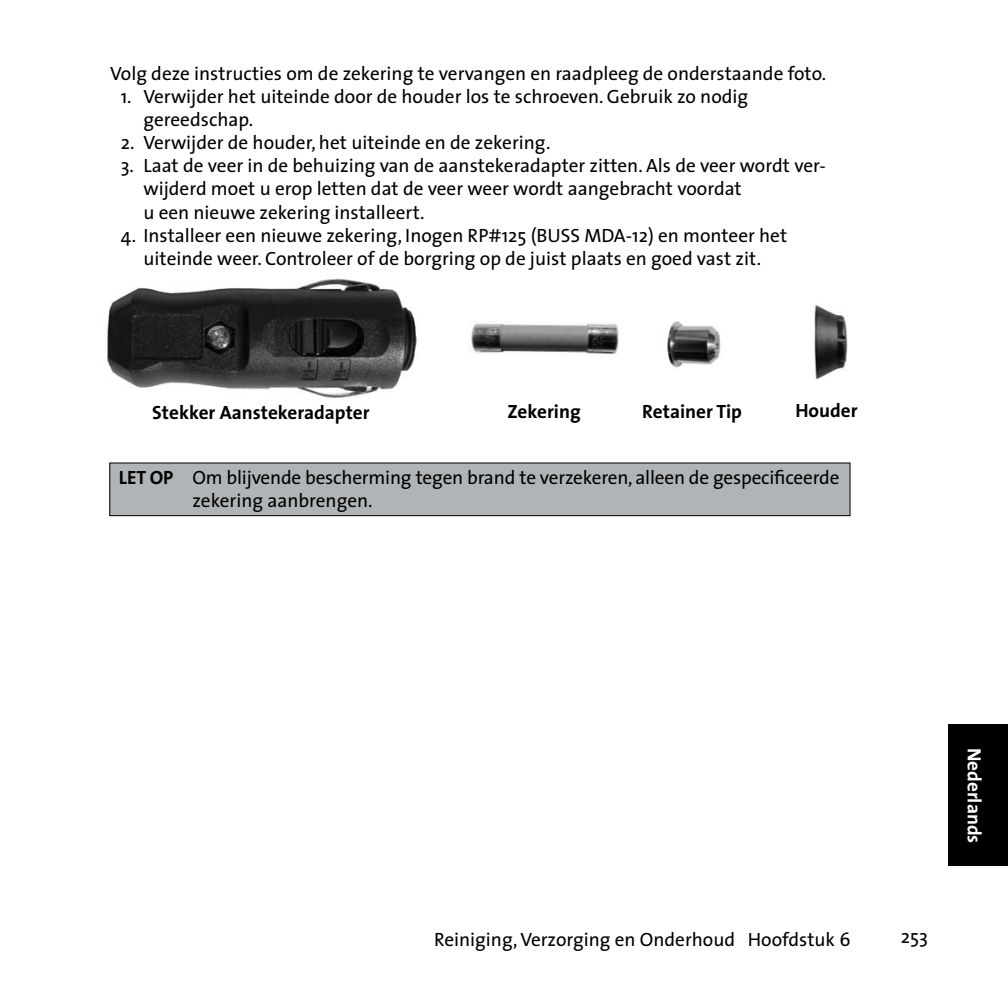
<style>
.page{position:relative;width:1008px;height:1008px;background:#fff}
.page>*{position:absolute;margin:0;border:0;box-sizing:border-box;transform-origin:0 0}
.t1{font:19.25px/23.1px "The Sans";color:#000}
.t2{font:700 19.25px "The Sans";color:#000}
.t3{font:700 19.25px "The Sans";color:#fff}
.s1{font-family:"The Sans Bold Caps"}
</style>
<div class="page">
<div style="left:110px;top:463px;width:740px;height:53px;background:#b1b4b6"></div>
<div style="left:109px;top:463px;width:742px;height:53px;border:1px solid #000"></div>
<img style="left:107px;top:279px;width:310px;height:120px">
<img style="left:471px;top:323px;width:148px;height:31px">
<img style="left:667px;top:321px;width:54px;height:47px">
<img style="left:814px;top:305px;width:34px;height:75px">
<div style="left:948px;top:725px;width:60px;height:141px;background:#000"></div>
<p class="t1" style="left:110px;top:61px;width:717px">Volg deze instructies om de zekering te vervangen en raadpleeg de onderstaande foto.</p>
<p class="t1" style="left:144px;top:84px;width:606px;text-indent:-23px">1. Verwijder het uiteinde door de houder los te schroeven. Gebruik zo nodig gereedschap.</p>
<p class="t1" style="left:121px;top:131px;width:431px">2. Verwijder de houder, het uiteinde en de zekering.</p>
<p class="t1" style="left:143px;top:154px;width:684px;text-indent:-23px">3. Laat de veer in de behuizing van de aanstekeradapter zitten. Als de veer wordt ver&shy;wijderd moet u erop letten dat de veer weer wordt aangebracht voordat<br>u een nieuwe zekering installeert.</p>
<p class="t1" style="left:121px;top:223px;width:668px;text-align:center">4. Installeer een nieuwe zekering, Inogen RP#125 (BUSS MDA-12) en monteer het uiteinde weer. Controleer of de borgring op de juist plaats en goed vast zit.</p>
<p class="t2" style="left:152px;top:397px;width:219px">Stekker Aanstekeradapter</p>
<p class="t2" style="left:508px;top:395px;width:75px">Zekering</p>
<p class="t2" style="left:642px;top:395px;width:101px">Retainer Tip</p>
<p class="t2" style="left:795px;top:394px;width:64px">Houder</p>
<p class="t1" style="left:193px;top:465px;width:649px;text-indent:-74px"><span class="s1">LET OP</span> Om blijvende bescherming tegen brand te verzekeren, alleen de gespecificeerde zekering aanbrengen.</p>
<p class="t1" style="left:434px;top:927px;width:418px">Reiniging,Verzorging en Onderhoud Hoofdstuk 6</p>
<p class="t1" style="left:901px;top:925px;width:29px">253</p>
<p class="t3" style="left:990px;top:748px;width:97px;rotate:90deg">Nederlands</p>
</div>
